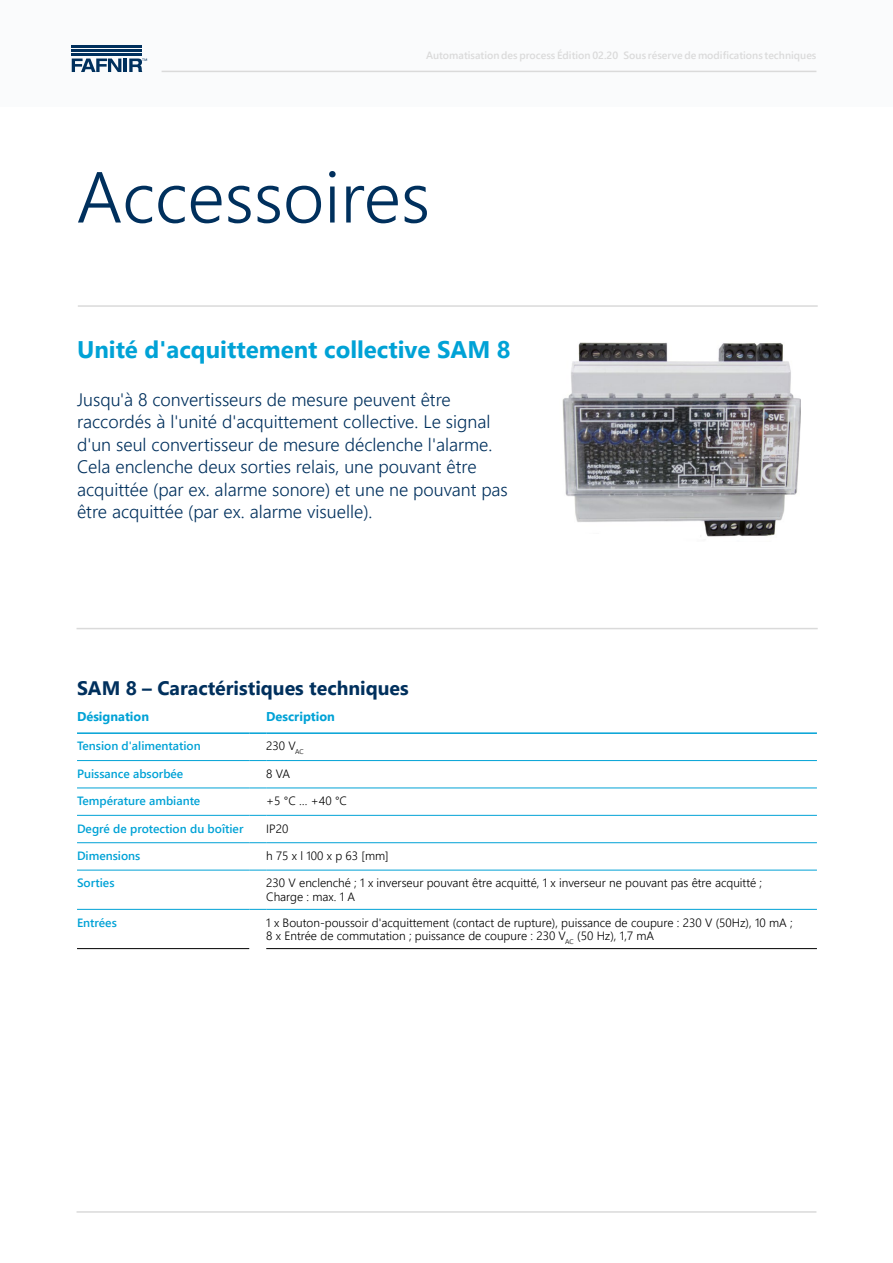
<style>
.page{position:relative;width:893px;height:1263px;background:#fff}
.page>*{position:absolute;margin:0;border:0;box-sizing:border-box;transform-origin:0 0}
.t1{font:300 72px "Segoe UI";color:#00305d}
.t2{font:700 24px "Segoe UI";color:#00a2d6}
.t3{font:700 19.5px "Segoe UI";color:#00305d}
.t4{font:300 18px/22.5px "Segoe UI";color:#00305d}
.t5{font:700 12.75px "Segoe UI";color:#00a2d6}
.t6{font:300 12px/13.5px "Segoe UI";color:#000}
.t7{font:600 12px "Segoe UI";color:#00a2d6}
.t8{font:300 12px "Segoe UI";letter-spacing:.275em;color:#000}
.t9{font:600 10.5px "Segoe UI";color:#dadada}
</style>
<div class="page">
<div style="left:0;top:0;width:893px;height:106px;background:#fafbfc"></div>
<hr style="left:77px;top:1211px;width:739px;height:2px;background:#dadada">
<img style="left:562px;top:342px;width:239px;height:195px">
<hr style="left:78px;top:305px;width:740px;height:2px;background:#dadada">
<hr style="left:77px;top:628px;width:741px;height:1px;background:#dadada">
<hr style="left:77px;top:732px;width:172px;height:2px;background:#00a2d6">
<svg style="left:249px;top:732px;width:17px;height:2px"></svg>
<hr style="left:266px;top:732px;width:551px;height:2px;background:#00a2d6">
<hr style="left:77px;top:760px;width:172px;height:1px;background:#00a2d6">
<svg style="left:249px;top:760px;width:17px;height:1px"></svg>
<hr style="left:266px;top:760px;width:551px;height:1px;background:#00a2d6">
<hr style="left:77px;top:788px;width:172px;height:1px;background:#00a2d6">
<svg style="left:249px;top:788px;width:17px;height:1px"></svg>
<hr style="left:266px;top:788px;width:551px;height:1px;background:#00a2d6">
<hr style="left:77px;top:815px;width:172px;height:1px;background:#00a2d6">
<svg style="left:249px;top:815px;width:17px;height:1px"></svg>
<hr style="left:266px;top:815px;width:551px;height:1px;background:#00a2d6">
<hr style="left:77px;top:842px;width:172px;height:1px;background:#00a2d6">
<svg style="left:249px;top:842px;width:17px;height:1px"></svg>
<hr style="left:266px;top:842px;width:551px;height:1px;background:#00a2d6">
<hr style="left:77px;top:870px;width:172px;height:1px;background:#00a2d6">
<svg style="left:249px;top:870px;width:17px;height:1px"></svg>
<hr style="left:266px;top:870px;width:551px;height:1px;background:#00a2d6">
<hr style="left:77px;top:909px;width:172px;height:1px;background:#00a2d6">
<hr style="left:77px;top:948px;width:172px;height:1px;background:#000">
<svg style="left:249px;top:909px;width:17px;height:1px"></svg>
<hr style="left:266px;top:909px;width:551px;height:1px;background:#00a2d6">
<hr style="left:266px;top:948px;width:551px;height:1px;background:#000">
<hr style="left:72px;top:54px;width:70px;height:2px;background:#00305d">
<hr style="left:72px;top:49px;width:70px;height:3px;background:#00305d">
<hr style="left:72px;top:45px;width:70px;height:3px;background:#00305d">
<svg style="left:72px;top:59px;width:75px;height:13px"></svg>
<hr style="left:162px;top:71px;width:654px;height:1px;background:#dadada">
<p class="t9" style="left:426px;top:46px;width:392px">Automatisation des process Édition 02.20 Sous réserve de modifications techniques</p>
<h1 class="t1" style="left:77px;top:139px;width:355px">Accessoires</h1>
<h2 class="t2" style="left:77px;top:330px;width:435px">Unité d'acquittement collective SAM 8</h2>
<p class="t4" style="left:77px;top:387px;width:432px">Jusqu'à 8 convertisseurs de mesure peuvent être raccordés à l'unité d'acquittement collective. Le signal d'un seul convertisseur de mesure déclenche l'alarme.<br>Cela enclenche deux sorties relais, une pouvant être acquittée (par ex. alarme sonore) et une ne pouvant pas être acquittée (par ex. alarme visuelle).</p>
<p class="t3" style="left:77px;top:672px;width:333px">SAM 8 – Caractéristiques techniques</p>
<p class="t5" style="left:77px;top:706px;width:74px">Désignation</p>
<p class="t5" style="left:266px;top:706px;width:70px">Description</p>
<p class="t7" style="left:77px;top:736px;width:125px">Tension d'alimentation</p>
<p class="t6" style="left:266px;top:739px;width:39px">230 V<sub>AC</sub></p>
<p class="t7" style="left:77px;top:764px;width:108px">Puissance absorbée</p>
<p class="t6" style="left:266px;top:766px;width:25px">8 VA</p>
<p class="t7" style="left:77px;top:791px;width:125px">Température ambiante</p>
<p class="t6" style="left:266px;top:794px;width:82px">+5 °C … +40 °C</p>
<p class="t7" style="left:77px;top:819px;width:168px">Degré de protection du boîtier</p>
<p class="t6" style="left:266px;top:821px;width:24px">IP20</p>
<p class="t7" style="left:77px;top:846px;width:65px">Dimensions</p>
<p class="t8" style="left:266px;top:846px;width:124px">h75xl100xp63[mm]</p>
<p class="t7" style="left:77px;top:873px;width:39px">Sorties</p>
<p class="t6" style="left:266px;top:876px;width:497px">230 V enclenché ; 1 x inverseur pouvant être acquitté, 1 x inverseur ne pouvant pas être acquitté ;<br>Charge : max. 1 A</p>
<p class="t7" style="left:77px;top:913px;width:41px">Entrées</p>
<p class="t6" style="left:266px;top:915px;width:528px">1 x Bouton-poussoir d'acquittement (contact de rupture), puissance de coupure : 230 V (50Hz), 10 mA ;<br>8 x Entrée de commutation ; puissance de coupure : 230 V<sub>AC</sub> (50 Hz), 1,7 mA</p>
</div>
